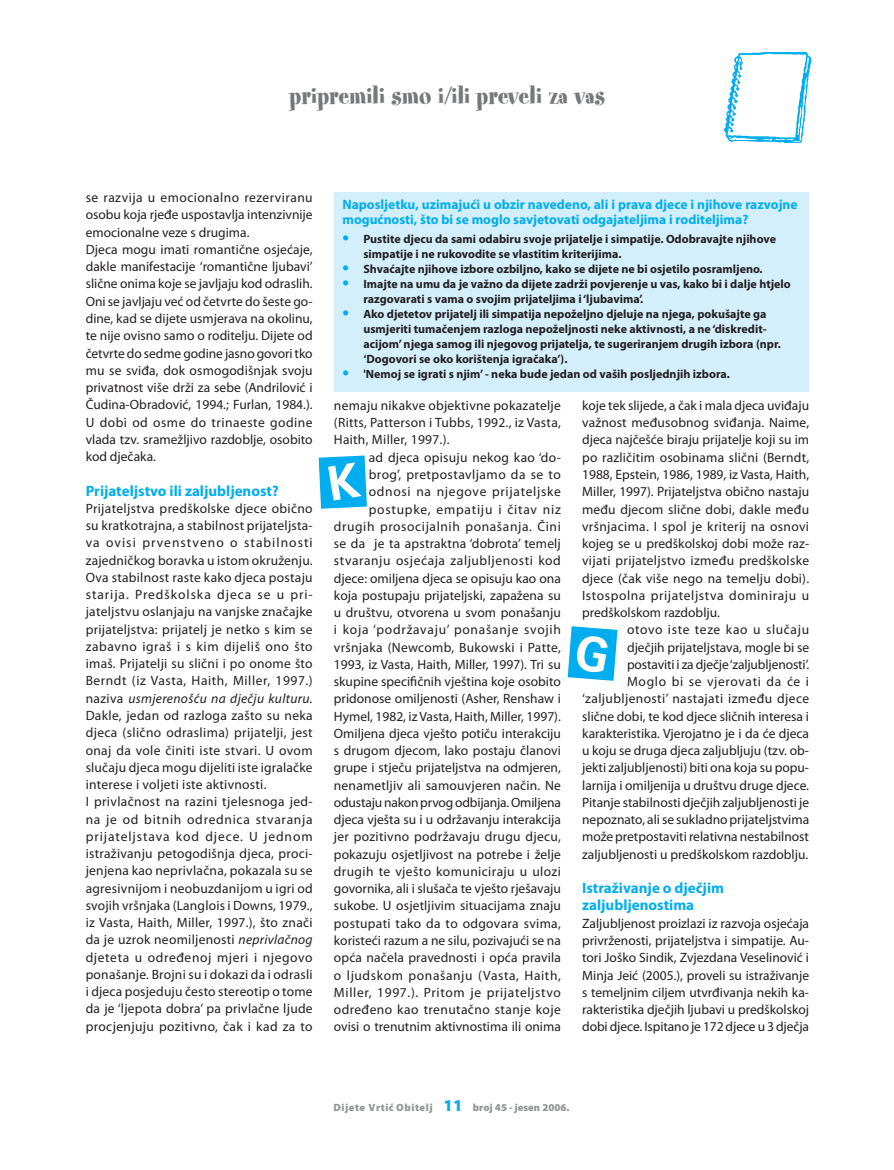
<style>
.page{position:relative;width:894px;height:1170px;background:#fff}
.page>*{position:absolute;margin:0;border:0;box-sizing:border-box;transform-origin:0 0}
.t1{font:27px "Spumoni LP";letter-spacing:.01em;color:#76787a}
.t2{font:700 15px/17.2px "Myriad Pro";color:#00adef}
.t3{font:13.5px/17.2px "Myriad Pro";letter-spacing:.015em;color:#231f20;text-align:justify}
.t4{font:700 13.5px/15px "Myriad Pro";color:#00adef}
.t5{font:700 12px/15px "Myriad Pro";color:#231f20}
.t6{font:900 10.5px "Myriad Pro";letter-spacing:.05em;color:#939598}
.s1{font-style:italic}
.s2{font-size:19.5px;color:#00adef}
.s3{font-size:16.5px;color:#00adef}
</style>
<div class="page">
<img style="left:723px;top:52px;width:89px;height:92px">
<div style="left:334px;top:192px;width:474px;height:200px;background:#d4effc"></div>
<svg style="left:318px;top:455px;width:49px;height:53px;background:#19b5f0"></svg>
<svg style="left:567px;top:626px;width:50px;height:54px;background:#21b7f1"></svg>
<h1 class="t1" style="left:289px;top:86px;width:317px">pripremili smo i/ili preveli za vas</h1>
<p class="t3" style="left:86px;top:190px;width:228px;text-align:left">se razvija u emocionalno rezerviranu osobu koja rjeđe uspostavlja intenzivnije emocionalne veze s drugima.<br>Djeca mogu imati romantične osjećaje, dakle manifestacije ‘romantične ljubavi’ slične onima koje se javljaju kod odraslih.<br>Oni se javljaju već od četvrte do šeste go&shy;dine, kad se dijete usmjerava na okolinu, te nije ovisno samo o roditelju. Dijete od četvrte do sedme godine jasno govori tko mu se sviđa, dok osmogodišnjak svoju privatnost više drži za sebe (Andrilović i Čudina-Obradović, 1994.; Furlan, 1984.).<br>U dobi od osme do trinaeste godine vlada tzv. sramežljivo razdoblje, osobito kod dječaka.</p>
<p class="t2" style="left:86px;top:483px;width:194px">Prijateljstvo ili zaljubljenost?</p>
<p class="t3" style="left:86px;top:500px;width:228px;text-align:left">Prijateljstva predškolske djece obično su kratkotrajna, a stabilnost prijateljsta&shy;va ovisi prvenstveno o stabilnosti zajedničkog boravka u istom okruženju.<br>Ova stabilnost raste kako djeca postaju starija. Predškolska djeca se u pri&shy;jateljstvu oslanjaju na vanjske značajke prijateljstva: prijatelj je netko s kim se zabavno igraš i s kim dijeliš ono što imaš. Prijatelji su slični i po onome što Berndt (iz Vasta, Haith, Miller, 1997.) naziva <span class="s1">usmjerenošću na dječju kulturu.<br></span>Dakle, jedan od razloga zašto su neka djeca (slično odraslima) prijatelji, jest onaj da vole činiti iste stvari. U ovom slučaju djeca mogu dijeliti iste igralačke interese i voljeti iste aktivnosti.<br>I privlačnost na razini tjelesnoga jed&shy;na je od bitnih odrednica stvaranja prijateljstava kod djece. U jednom istraživanju petogodišnja djeca, proci&shy;jenjena kao neprivlačna, pokazala su se agresivnijom i neobuzdanijom u igri od svojih vršnjaka (Langlois i Downs, 1979., iz Vasta, Haith, Miller, 1997.), što znači da je uzrok neomiljenosti <span class="s1">neprivlačnog </span>djeteta u određenoj mjeri i njegovo ponašanje. Brojni su i dokazi da i odrasli i djeca posjeduju često stereotip o tome da je ‘ljepota dobra’ pa privlačne ljude procjenjuju pozitivno, čak i kad za to</p>
<p class="t4" style="left:342px;top:198px;width:456px">Naposljetku, uzimajući u obzir navedeno, ali i prava djece i njihove razvojne mogućnosti, što bi se moglo savjetovati odgajateljima i roditeljima?</p>
<p class="t5" style="left:363px;top:233px;width:414px;text-indent:-21px"><span class="s2">•</span> Pustite djecu da sami odabiru svoje prijatelje i simpatije. Odobravajte njihove simpatije i ne rukovodite se vlastitim kriterijima.</p>
<p class="t5" style="left:342px;top:263px;width:422px"><span class="s2">•</span> Shvaćajte njihove izbore ozbiljno, kako se dijete ne bi osjetilo posramljeno.</p>
<p class="t5" style="left:363px;top:278px;width:429px;text-indent:-21px"><span class="s2">•</span> Imajte na umu da je važno da dijete zadrži povjerenje u vas, kako bi i dalje htjelo razgovarati s vama o svojim prijateljima i ‘ljubavima’.</p>
<p class="t5" style="left:363px;top:308px;width:419px;text-indent:-21px"><span class="s2">•</span> Ako djetetov prijatelj ili simpatija nepoželjno djeluje na njega, pokušajte ga usmjeriti tumačenjem razloga nepoželjnosti neke aktivnosti, a ne ‘diskredit&shy;acijom’ njega samog ili njegovog prijatelja, te sugeriranjem drugih izbora (npr. ‘Dogovori se oko korištenja igračaka’).</p>
<p class="t5" style="left:342px;top:368px;width:389px"><span class="s2">•</span> 'Nemoj se igrati s njim’ - neka bude jedan od vaših posljednjih izbora.</p>
<p class="t3" style="left:334px;top:397px;width:228px">nemaju nikakve objektivne pokazatelje (Ritts, Patterson i Tubbs, 1992., iz Vasta, Haith, Miller, 1997.).</p>
<p class="t3" style="left:334px;top:449px;width:228px;text-align:right">ad djeca opisuju nekog kao ‘do&shy;brog’, pretpostavljamo da se to odnosi na njegove prijateljske postupke, empatiju i čitav niz drugih prosocijalnih ponašanja. Čini se da je ta apstraktna ‘dobrota’ temelj stvaranju osjećaja zaljubljenosti kod djece: omiljena djeca se opisuju kao ona koja postupaju prijateljski, zapažena su u društvu, otvorena u svom ponašanju i koja ‘podržavaju’ ponašanje svojih vršnjaka (Newcomb, Bukowski i Patte, 1993, iz Vasta, Haith, Miller, 1997). Tri su skupine specifičnih vještina koje osobito pridonose omiljenosti (Asher, Renshaw i Hymel, 1982, iz Vasta, Haith, Miller, 1997).<br>Omiljena djeca vješto potiču interakciju s drugom djecom, lako postaju članovi grupe i stječu prijateljstva na odmjeren, nenametljiv ali samouvjeren način. Ne odustaju nakon prvog odbijanja.Omiljena djeca vješta su i u održavanju interakcija jer pozitivno podržavaju drugu djecu, pokazuju osjetljivost na potrebe i želje drugih te vješto komuniciraju u ulozi govornika, ali i slušača te vješto rješavaju sukobe. U osjetljivim situacijama znaju postupati tako da to odgovara svima, koristeći razum a ne silu, pozivajući se na opća načela pravednosti i opća pravila o ljudskom ponašanju (Vasta, Haith, Miller, 1997.). Pritom je prijateljstvo određeno kao trenutačno stanje koje ovisi o trenutnim aktivnostima ili onima</p>
<p class="t3" style="left:582px;top:397px;width:228px">koje tek slijede, a čak i mala djeca uviđaju važnost međusobnog sviđanja. Naime, djeca najčešće biraju prijatelje koji su im po različitim osobinama slični (Berndt, 1988, Epstein, 1986, 1989, iz Vasta, Haith, Miller, 1997). Prijateljstva obično nastaju među djecom slične dobi, dakle među vršnjacima. I spol je kriterij na osnovi kojeg se u predškolskoj dobi može raz&shy;vijati prijateljstvo između predškolske djece (čak više nego na temelju dobi).<br>Istospolna prijateljstva dominiraju u predškolskom razdoblju.</p>
<p class="t3" style="left:582px;top:622px;width:228px;text-align:right">otovo iste teze kao u slučaju<br>dječjih prijateljstava, mogle bi se postaviti i za dječje ‘zaljubljenosti’.<br>Moglo bi se vjerovati da će i ‘zaljubljenosti’ nastajati između djece slične dobi, te kod djece sličnih interesa i karakteristika. Vjerojatno je i da će djeca u koju se druga djeca zaljubljuju (tzv. ob&shy;jekti zaljubljenosti) biti ona koja su popu&shy;larnija i omiljenija u društvu druge djece.<br>Pitanje stabilnosti dječjih zaljubljenosti je nepoznato, ali se sukladno prijateljstvima može pretpostaviti relativna nestabilnost zaljubljenosti u predškolskom razdoblju.</p>
<p class="t2" style="left:582px;top:880px;width:143px">Istraživanje o dječjim zaljubljenostima</p>
<p class="t3" style="left:582px;top:915px;width:228px">Zaljubljenost proizlazi iz razvoja osjećaja privrženosti, prijateljstva i simpatije. Au&shy;tori Joško Sindik, Zvjezdana Veselinović i Minja Jeić (2005.), proveli su istraživanje s temeljnim ciljem utvrđivanja nekih ka&shy;rakteristika dječjih ljubavi u predškolskoj dobi djece. Ispitano je 172 djece u 3 dječja</p>
<p class="t6" style="left:333px;top:1103px;width:237px">Dijete Vrtić Obitelj <span class="s3">11</span> broj 45 - jesen 2006.</p>
</div>
